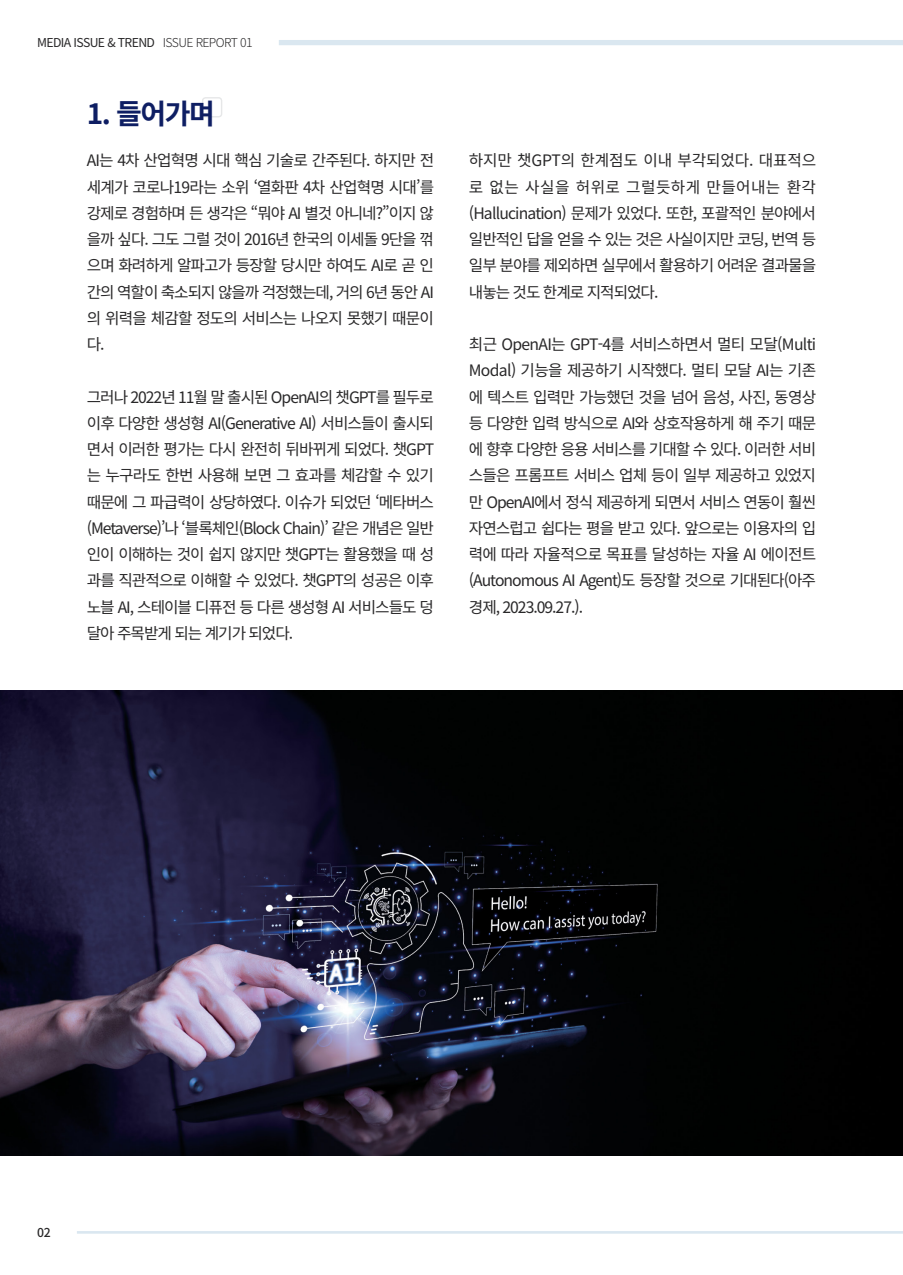
<style>
.page{position:relative;width:903px;height:1275px;background:#fff}
.page>*{position:absolute;margin:0;border:0;box-sizing:border-box;transform-origin:0 0}
.t1{font:700 28px "Noto Sans CJ Kkr";color:#0e1e63}
.t2{font:15.75px/26.2px "Noto Sans CJ Kkr";letter-spacing:-.065em;color:#292829;text-align:justify}
.t3{font:12.25px "Noto Sans CJ Kkr";letter-spacing:-.05em;color:#292829}
.t4{font:500 12.25px "Noto Sans CJ Kkr";color:#292829}
.s1{font-weight:300}
</style>
<div class="page">
<div style="left:279px;top:40px;width:624px;height:5px;background:#dae7f0"></div>
<hr style="left:77px;top:1231px;width:826px;height:3px;background:#dae7f0">
<img style="left:0;top:691px;width:903px;height:464px">
<div style="left:202px;top:97px;width:20px;height:20px;border:1px solid #e6e7e8;border-radius:3px"></div>
<p class="t3" style="left:37px;top:36px;width:217px">MEDIA ISSUE &amp; TREND <span class="s1">ISSUE REPORT 01</span></p>
<h1 class="t1" style="left:87px;top:98px;width:130px">1. 들어가며</h1>
<p class="t2" style="left:87px;top:148px;width:349px">AI는 4차 산업혁명 시대 핵심 기술로 간주된다. 하지만 전 세계가 코로나19라는 소위 ‘열화판 4차 산업혁명 시대’를 강제로 경험하며 든 생각은 “뭐야 AI 별것 아니네?”이지 않 을까 싶다. 그도 그럴 것이 2016년 한국의 이세돌 9단을 꺾 으며 화려하게 알파고가 등장할 당시만 하여도 AI로 곧 인 간의 역할이 축소되지 않을까 걱정했는데, 거의 6년 동안 AI 의 위력을 체감할 정도의 서비스는 나오지 못했기 때문이 다.</p>
<p class="t2" style="left:87px;top:384px;width:349px">그러나 2022년 11월 말 출시된 OpenAI의 챗GPT를 필두로 이후 다양한 생성형 AI(Generative AI) 서비스들이 출시되 면서 이러한 평가는 다시 완전히 뒤바뀌게 되었다. 챗GPT 는 누구라도 한번 사용해 보면 그 효과를 체감할 수 있기 때문에 그 파급력이 상당하였다. 이슈가 되었던 ‘메타버스 (Metaverse)’나 ‘블록체인(Block Chain)’ 같은 개념은 일반 인이 이해하는 것이 쉽지 않지만 챗GPT는 활용했을 때 성 과를 직관적으로 이해할 수 있었다. 챗GPT의 성공은 이후 노블 AI, 스테이블 디퓨전 등 다른 생성형 AI 서비스들도 덩 달아 주목받게 되는 계기가 되었다.</p>
<p class="t2" style="left:469px;top:148px;width:349px">하지만 챗GPT의 한계점도 이내 부각되었다. 대표적으 로 없는 사실을 허위로 그럴듯하게 만들어내는 환각 (Hallucination) 문제가 있었다. 또한, 포괄적인 분야에서 일반적인 답을 얻을 수 있는 것은 사실이지만 코딩, 번역 등 일부 분야를 제외하면 실무에서 활용하기 어려운 결과물을 내놓는 것도 한계로 지적되었다.</p>
<p class="t2" style="left:469px;top:332px;width:349px">최근 OpenAI는 GPT-4를 서비스하면서 멀티 모달(Multi Modal) 기능을 제공하기 시작했다. 멀티 모달 AI는 기존 에 텍스트 입력만 가능했던 것을 넘어 음성, 사진, 동영상 등 다양한 입력 방식으로 AI와 상호작용하게 해 주기 때문 에 향후 다양한 응용 서비스를 기대할 수 있다. 이러한 서비 스들은 프롬프트 서비스 업체 등이 일부 제공하고 있었지 만 OpenAI에서 정식 제공하게 되면서 서비스 연동이 훨씬 자연스럽고 쉽다는 평을 받고 있다. 앞으로는 이용자의 입 력에 따라 자율적으로 목표를 달성하는 자율 AI 에이전트 (Autonomous AI Agent)도 등장할 것으로 기대된다(아주 경제, 2023.09.27.).</p>
<p class="t4" style="left:37px;top:1226px;width:15px">02</p>
</div>
